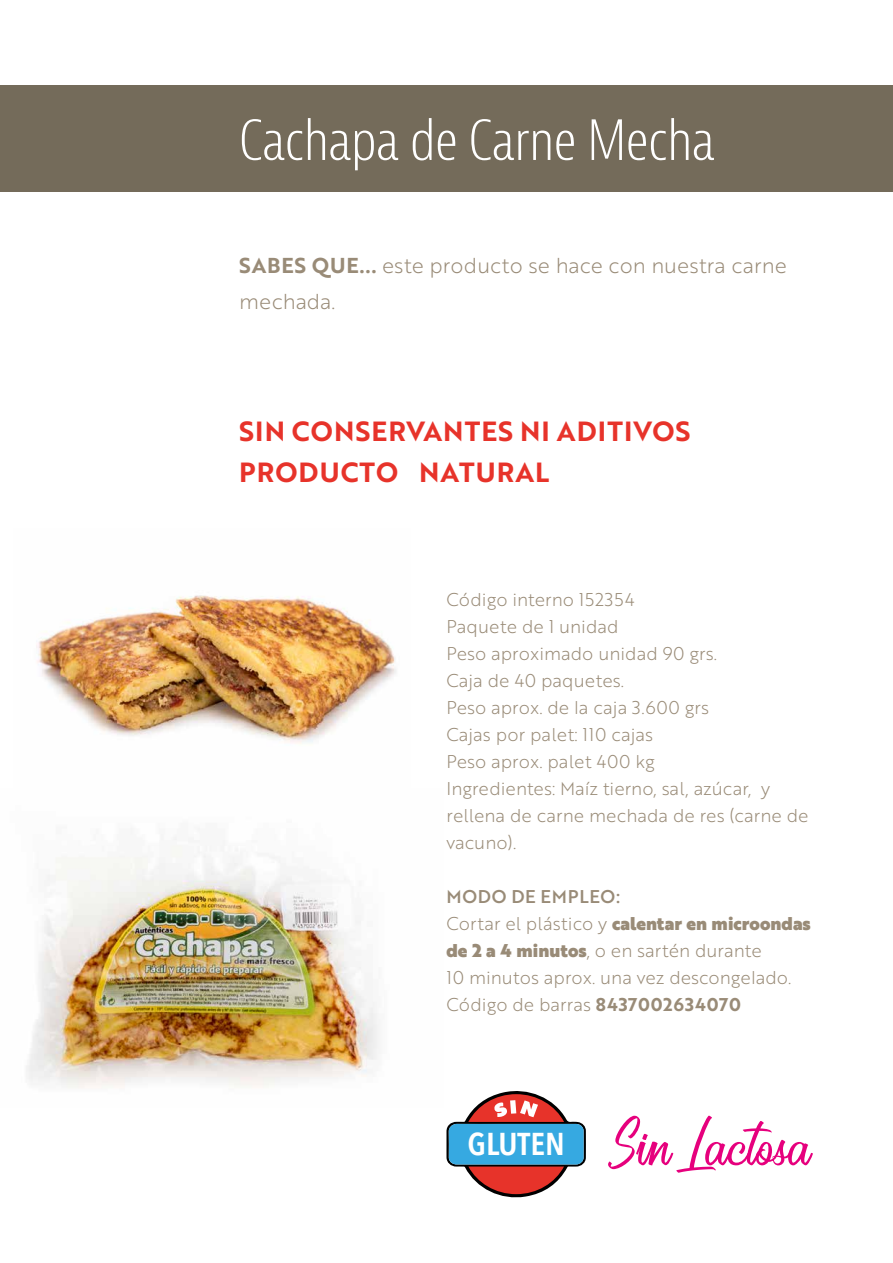
<style>
.page{position:relative;width:893px;height:1263px;background:#fff}
.page>*{position:absolute;margin:0;border:0;box-sizing:border-box;transform-origin:0 0}
.t1{font:300 condensed 54px "Bernina Sans";letter-spacing:-.01em;color:#fff}
.t2{font:600 31.5px "Avenir Next Condensed";color:#fff;scale:1.07 1}
.t3{font:27px/40.5px "Brother 1816 Bold";letter-spacing:.04em;color:#e7332a}
.t4{font:21px/36px "Brother 1816 Light";color:#998b77}
.t5{font:18px/27px "Brother 1816 Light";color:#998b77}
.t6{font:18px "Brother 1816 Black";color:#998b77}
.t7{font:18px "Brother 1816 Medium";letter-spacing:.04em;color:#998b77}
.s1{font-family:"Brother 1816 Bold"}
.s2{font-family:"Brother 1816 Light"}
.s3{font-family:"Brother 1816 Black"}
</style>
<div class="page">
<div style="left:0;top:85px;width:893px;height:106px;background:#746b5a"></div>
<svg style="left:446px;top:1091px;width:140px;height:107px"></svg>
<svg style="left:608px;top:1116px;width:205px;height:57px"></svg>
<img style="left:36px;top:595px;width:360px;height:149px">
<img style="left:26px;top:837px;width:353px;height:251px">
<h1 class="t1" style="left:239px;top:107px;width:477px">Cachapa de Carne Mecha</h1>
<p class="t4" style="left:239px;top:247px;width:549px"><span class="s1">SABES QUE...</span> este producto se hace con nuestra carne mechada.</p>
<h3 class="t3" style="left:239px;top:410px;width:453px">SIN CONSERVANTES NI ADITIVOS<br>PRODUCTO NATURAL</h3>
<p class="t5" style="left:446px;top:585px;width:364px">Código interno 152354<br>Paquete de 1 unidad<br>Peso aproximado unidad 90 grs.<br>Caja de 40 paquetes.<br>Peso aprox. de la caja 3.600 grs<br>Cajas por palet: 110 cajas<br>Peso aprox. palet 400 kg<br>Ingredientes: Maíz tierno, sal, azúcar, y rellena de carne mechada de res (carne de vacuno).</p>
<p class="t7" style="left:446px;top:883px;width:175px">MODO DE EMPLEO:</p>
<p class="t6" style="left:446px;top:909px;width:366px"><span class="s2">Cortar el plástico y</span> calentar en microondas</p>
<p class="t5" style="left:446px;top:936px;width:346px"><span class="s3">de 2 a 4 minutos</span>, o en sartén durante<br>10 minutos aprox. una vez descongelado.<br>Código de barras <span class="s1">8437002634070</span></p>
<h2 class="t2" style="left:467px;top:1116px;width:93px">GLUTEN</h2>
</div>
